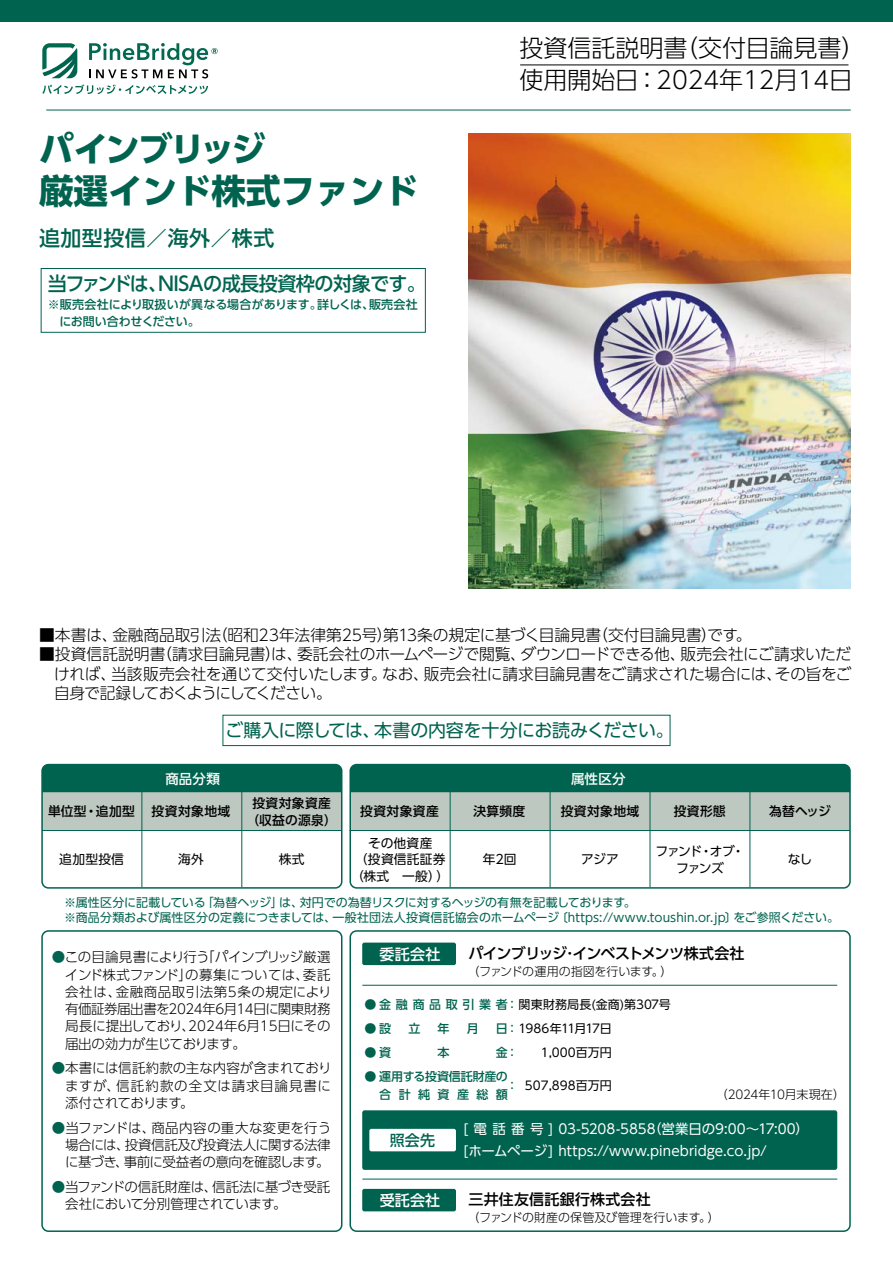
<style>
.page{position:relative;width:893px;height:1263px;background:#fff}
.page>*{position:absolute;margin:0;border:0;box-sizing:border-box;transform-origin:0 0}
.t1{font:700 34.5px/42px "UD Shin Go Pro";color:#00634f}
.t2{font:300 24px/31.5px "UD Shin Go Pro";letter-spacing:-.005em;color:#000}
.t3{font:500 21px "UD Shin Go Pro";letter-spacing:.02em;color:#00634f}
.t4{font:500 19.5px "UD Shin Go Pro";letter-spacing:-.03em;color:#00634f}
.t5{font:18px "UD Shin Go Pro";letter-spacing:-.02em;color:#00634f}
.t6{font:300 15.75px/19.5px "UD Shin Go Pro";letter-spacing:-.02em;color:#000;text-align:justify}
.t7{font:500 15px "UD Shin Go Pro";letter-spacing:-.06em;color:#000}
.t8{font:500 15px "UD Shin Go Pro";letter-spacing:.02em;color:#000}
.t9{font:500 15px "UD Shin Go Pro";letter-spacing:.015em;color:#fff}
.t10{font:500 15px "UD Shin Go Pro";color:#00634f}
.t11{font:300 13.5px/17.2px "UD Shin Go Pro";letter-spacing:-.03em;color:#000;text-align:justify}
.t12{font:13.5px/22.5px "UD Shin Go Pro";color:#fff}
.t13{font:500 13.5px "UD Shin Go Pro";letter-spacing:.01em;color:#fff}
.t14{font:500 12.75px/16.5px "UD Shin Go Pro";letter-spacing:.035em;color:#000;text-align:center}
.t15{font:12.75px/16.5px "UD Shin Go Pro";letter-spacing:.01em;color:#000;text-align:center}
.t16{font:12.75px/16.5px "UD Shin Go Pro";letter-spacing:-.08em;color:#000;text-align:center}
.t17{font:12px/15px "UD Shin Go Pro";color:#00634f}
.t18{font:500 12px/16.5px "UD Shin Go Pro";color:#00634f}
.t19{font:300 12px "UD Shin Go Pro";letter-spacing:-.015em;color:#000}
.t20{font:12px "UD Shin Go Pro";color:#000}
.t21{font:12px "UD Shin Go Pro";letter-spacing:-.06em;color:#000}
.t22{font:500 12px "UD Shin Go Pro";letter-spacing:-.03em;color:#00634f}
.t23{font:500 12px "UD Shin Go Pro";letter-spacing:.625em;color:#00634f}
.s1{color:#00634f}
.s2{font-weight:500;color:#00634f}
.s3{font-weight:400}
</style>
<div class="page">
<img style="left:468px;top:133px;width:382px;height:455px">
<div style="left:41px;top:930px;width:301px;height:302px;border:2px solid #00634f;border-radius:6px"></div>
<div style="left:349px;top:930px;width:502px;height:302px;border:2px solid #00634f;border-radius:6px"></div>
<div style="left:42px;top:792px;width:300px;height:38px;background:#bdc8c0"></div>
<div style="left:350px;top:792px;width:500px;height:38px;background:#bdc8c0"></div>
<hr style="left:141px;top:791px;width:1px;height:96px;background:#00634f">
<hr style="left:241px;top:791px;width:1px;height:96px;background:#00634f">
<hr style="left:450px;top:791px;width:1px;height:96px;background:#00634f">
<hr style="left:550px;top:791px;width:1px;height:96px;background:#00634f">
<hr style="left:650px;top:791px;width:1px;height:96px;background:#00634f">
<hr style="left:749px;top:791px;width:1px;height:96px;background:#00634f">
<hr style="left:42px;top:830px;width:300px;height:1px;background:#00634f">
<hr style="left:350px;top:830px;width:500px;height:1px;background:#00634f">
<hr style="left:362px;top:985px;width:475px;height:1px;background:#00634f">
<div style="left:44px;top:764px;width:298px;height:28px;background:#00634f"></div>
<div style="left:352px;top:764px;width:496px;height:28px;background:#00634f"></div>
<div style="left:41px;top:764px;width:301px;height:125px;border:2px solid #00634f;border-radius:6px"></div>
<div style="left:349px;top:764px;width:502px;height:125px;border:2px solid #00634f;border-radius:6px"></div>
<div style="left:362px;top:942px;width:94px;height:23px;background:#00634f;border-radius:2px"></div>
<div style="left:362px;top:1110px;width:475px;height:60px;background:#00634f;border-radius:2px"></div>
<hr style="left:362px;top:1178px;width:475px;height:1px;background:#00634f">
<div style="left:362px;top:1189px;width:94px;height:22px;background:#00634f;border-radius:2px"></div>
<div style="left:369px;top:1129px;width:87px;height:22px;background:#fff;border-radius:2px"></div>
<div style="left:223px;top:715px;width:447px;height:31px;border:1px solid #00634f"></div>
<hr style="left:46px;top:110px;width:805px;height:1px;background:#00634f">
<div style="left:0;top:0;width:893px;height:21px;background:#00634f"></div>
<svg style="left:42px;top:43px;width:35px;height:35px"></svg>
<svg style="left:89px;top:43px;width:129px;height:35px"></svg>
<svg style="left:42px;top:85px;width:166px;height:9px"></svg>
<div style="left:41px;top:268px;width:385px;height:65px;border:1px solid #00634f"></div>
<hr style="left:520px;top:65px;width:328px;height:1px;background:#000">
<h1 class="t1" style="left:39px;top:127px;width:381px">パインブリッジ<br>厳選インド株式ファンド</h1>
<h3 class="t3" style="left:39px;top:221px;width:237px">追加型投信／海外／株式</h3>
<h3 class="t4" style="left:48px;top:268px;width:380px">当ファンドは、NISAの成長投資枠の対象です。</h3>
<p class="t18" style="left:48px;top:296px;width:372px">※販売会社により取扱いが異なる場合があります。詳しくは、販売会社　にお問い合わせください。</p>
<h2 class="t2" style="left:520px;top:31px;width:347px">投資信託説明書（交付目論見書）使用開始日：2024年12月14日</h2>
<p class="t6" style="left:39px;top:624px;width:714px">■本書は、金融商品取引法(昭和23年法律第25号)第13条の規定に基づく目論見書(交付目論見書)です。</p>
<p class="t6" style="left:54px;top:644px;width:799px;text-indent:-15px">■投資信託説明書(請求目論見書)は、委託会社のホームページで閲覧、ダウンロードできる他、販売会社にご請求いただければ、当該販売会社を通じて交付いたします。なお、販売会社に請求目論見書をご請求された場合には、その旨をご自身で記録しておくようにしてください。</p>
<h3 class="t5" style="left:225px;top:715px;width:450px">ご購入に際しては、本書の内容を十分にお読みください。</h3>
<p class="t13" style="left:165px;top:768px;width:56px">商品分類</p>
<p class="t13" style="left:571px;top:768px;width:56px">属性区分</p>
<p class="t14" style="left:48px;top:803px;width:88px">単位型・追加型</p>
<p class="t14" style="left:152px;top:803px;width:80px">投資対象地域</p>
<p class="t14" style="left:247px;top:795px;width:92px">投資対象資産（収益の源泉）</p>
<p class="t15" style="left:59px;top:850px;width:66px">追加型投信</p>
<p class="t15" style="left:178px;top:850px;width:27px">海外</p>
<p class="t15" style="left:279px;top:850px;width:27px">株式</p>
<p class="t14" style="left:360px;top:803px;width:80px">投資対象資産</p>
<p class="t15" style="left:351px;top:834px;width:100px">その他資産<br>（投資信託証券（株式　一般））</p>
<p class="t14" style="left:474px;top:803px;width:53px">決算頻度</p>
<p class="t15" style="left:483px;top:850px;width:35px">年2回</p>
<p class="t14" style="left:561px;top:803px;width:80px">投資対象地域</p>
<p class="t14" style="left:769px;top:803px;width:63px">為替ヘッジ</p>
<p class="t15" style="left:581px;top:850px;width:39px">アジア</p>
<p class="t15" style="left:788px;top:850px;width:26px">なし</p>
<p class="t14" style="left:674px;top:803px;width:53px">投資形態</p>
<p class="t16" style="left:655px;top:843px;width:91px">ファンド・オブ・ファンズ</p>
<p class="t17" style="left:64px;top:894px;width:776px">※属性区分に記載している「為替ヘッジ」は、対円での為替リスクに対するヘッジの有無を記載しております。<br>※商品分類および属性区分の定義につきましては、一般社団法人投資信託協会のホームページ〔https://www.toushin.or.jp〕をご参照ください。</p>
<p class="t11" style="left:65px;top:948px;width:268px;text-indent:-13px"><span class="s1">●</span>この目論見書により行う「パインブリッジ厳選インド株式ファンド」の募集については、委託会社は、金融商品取引法第5条の規定により有価証券届出書を2024年6月14日に関東財務局長に提出しており、2024年6月15日にその届出の効力が生じております。</p>
<p class="t11" style="left:65px;top:1059px;width:268px;text-indent:-14px"><span class="s1">●</span>本書には信託約款の主な内容が含まれておりますが、信託約款の全文は請求目論見書に添付されております。</p>
<p class="t11" style="left:65px;top:1118px;width:267px;text-indent:-14px"><span class="s1">●</span>当ファンドは、商品内容の重大な変更を行う場合には、投資信託及び投資法人に関する法律に基づき、事前に受益者の意向を確認します。</p>
<p class="t11" style="left:65px;top:1178px;width:267px;text-indent:-14px"><span class="s1">●</span>当ファンドの信託財産は、信託法に基づき受託会社において分別管理されています。</p>
<p class="t9" style="left:380px;top:942px;width:62px">委託会社</p>
<p class="t7" style="left:468px;top:941px;width:278px">パインブリッジ･インベストメンツ株式会社</p>
<p class="t19" style="left:468px;top:961px;width:206px">（ファンドの運用の指図を行います。）</p>
<p class="t20" style="left:364px;top:995px;width:308px"><span class="s2">● 金融商品取引業者</span><span class="s1">：</span>関東財務局長(金商)第307号</p>
<p class="t21" style="left:364px;top:1019px;width:249px"><span class="s2">● 設　立　年　月　日</span><span class="s1">：</span>1986年11月17日</p>
<p class="t18" style="left:364px;top:1044px;width:155px">●資　　本　　金<span class="s3">：</span></p>
<p class="t22" style="left:364px;top:1067px;width:145px">● 運用する投資信託財産の</p>
<p class="t17" style="left:506px;top:1077px;width:13px">：</p>
<p class="t23" style="left:379px;top:1085px;width:130px">合計純資産総額</p>
<p class="t12" style="left:463px;top:1117px;width:340px">[ 電話番号 ] 03-5208-5858(営業日の9:00～17:00) [ホームページ] https://www.pinebridge.co.jp/</p>
<p class="t20" style="left:541px;top:1043px;width:72px">1,000百万円</p>
<p class="t20" style="left:525px;top:1076px;width:88px">507,898百万円</p>
<p class="t19" style="left:716px;top:1085px;width:131px">（2024年10月末現在）</p>
<p class="t10" style="left:390px;top:1128px;width:47px">照会先</p>
<p class="t9" style="left:380px;top:1188px;width:62px">受託会社</p>
<p class="t8" style="left:468px;top:1187px;width:184px">三井住友信託銀行株式会社</p>
<p class="t19" style="left:468px;top:1207px;width:254px">（ファンドの財産の保管及び管理を行います。）</p>
</div>
